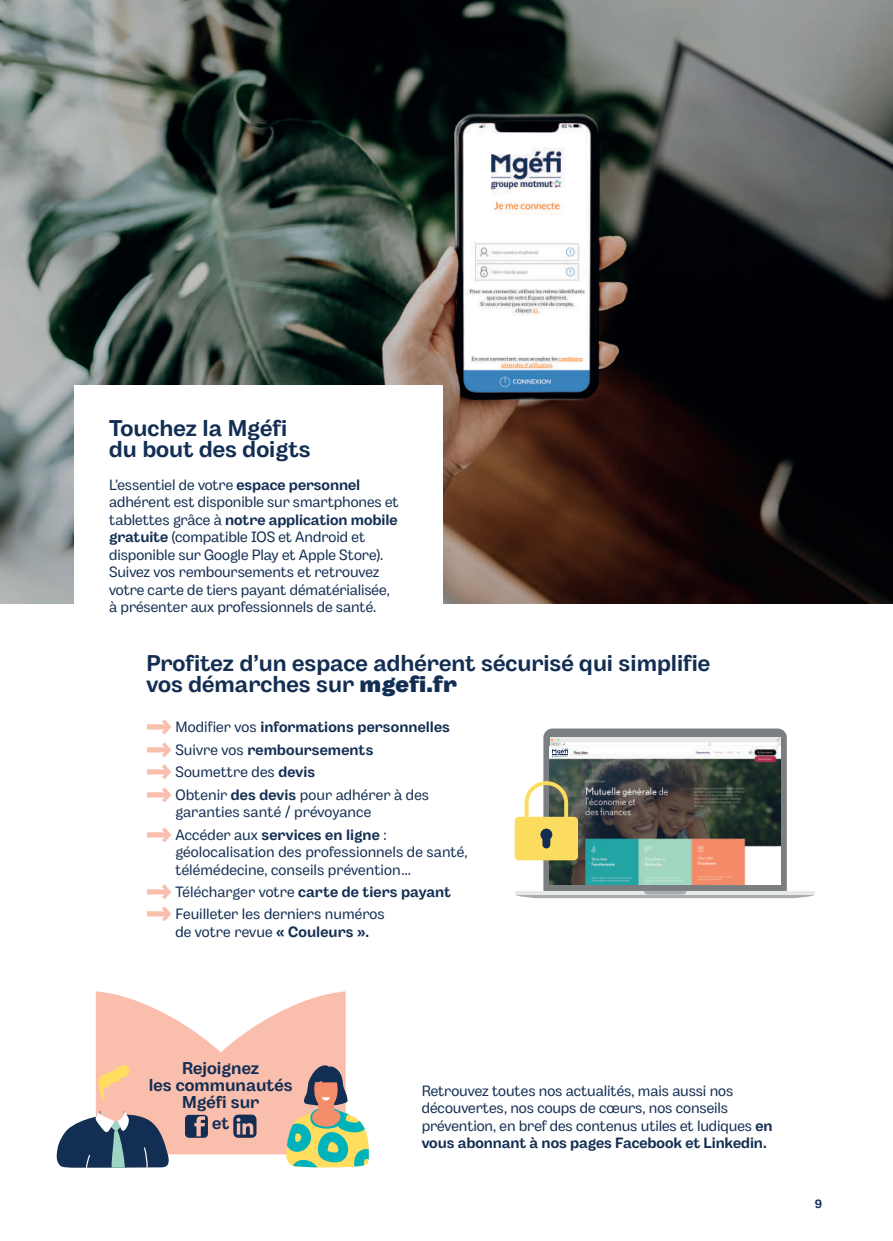
<style>
.page{position:relative;width:893px;height:1241px;background:#fff}
.page>*{position:absolute;margin:0;border:0;box-sizing:border-box;transform-origin:0 0}
.t1{font:700 22.75px/21px "Body Grotesque";color:#132e53}
.t2{font:700 17.15px/17.2px "Body Grotesque";color:#132e53;text-align:center}
.t3{font:14.88px/17.5px "Body Grotesque";letter-spacing:-.005em;color:#132e53}
.t4{font:700 14.88px "Body Grotesque";letter-spacing:.005em;color:#132e53}
.t5{font:700 12.25px "Body Grotesque";color:#132e53}
.s1{font-weight:700}
.s2{font-weight:800}
.s3{font-weight:800;font-size:33.43px;color:#fabead}
.s4{font-weight:400}
</style>
<div class="page">
<img style="left:0;top:0;width:893px;height:604px">
<div style="left:74px;top:385px;width:369px;height:269px;background:#fff"></div>
<svg style="left:56px;top:991px;width:313px;height:176px"></svg>
<svg style="left:515px;top:728px;width:300px;height:170px"></svg>
<h1 class="t1" style="left:109px;top:418px;width:203px">Touchez la Mgéfi du bout des doigts</h1>
<p class="t3" style="left:109px;top:476px;width:291px">L’essentiel de votre <span class="s1">espace personnel </span>adhérent est disponible sur smartphones et tablettes grâce à <span class="s1">notre application mobile gratuite</span> (compatible IOS et Android et disponible sur Google Play et Apple Store).<br>Suivez vos remboursements et retrouvez votre carte de tiers payant dématérialisée, à présenter aux professionnels de santé.</p>
<h1 class="t1" style="left:146px;top:653px;width:565px">Profitez d’un espace adhérent sécurisé qui simplifie vos démarches sur <span class="s2">mgefi.fr</span></h1>
<p class="t4" style="left:146px;top:717px;width:305px"><span class="s3">→</span> <span class="s4">Modifier vos</span> informations personnelles</p>
<p class="t4" style="left:146px;top:739px;width:229px"><span class="s3">→</span> <span class="s4">Suivre vos</span> remboursements</p>
<p class="t3" style="left:146px;top:763px;width:171px"><span class="s3">→</span> Soumettre des <span class="s1">devis</span></p>
<p class="t3" style="left:175px;top:785px;width:255px;text-indent:-29px"><span class="s3">→</span> Obtenir <span class="s1">des devis</span> pour adhérer à des garanties santé / prévoyance</p>
<p class="t3" style="left:175px;top:825px;width:294px;text-indent:-29px"><span class="s3">→</span> Accéder aux <span class="s1">services en ligne</span> : géolocalisation des professionnels de santé, télémédecine, conseils prévention…</p>
<p class="t4" style="left:146px;top:882px;width:306px"><span class="s3">→</span> <span class="s4">Télécharger votre</span> carte de tiers payant</p>
<p class="t3" style="left:175px;top:905px;width:211px;text-indent:-29px"><span class="s3">→</span> Feuilleter les derniers numéros de votre revue <span class="s1">« Couleurs ».</span></p>
<p class="t2" style="left:149px;top:1059px;width:145px">Rejoignez<br>les communautés<br>Mgéfi sur</p>
<p class="t2" style="left:212px;top:1114px;width:19px">et</p>
<p class="t3" style="left:422px;top:1081px;width:352px">Retrouvez toutes nos actualités, mais aussi nos découvertes, nos coups de cœurs, nos conseils prévention, en bref des contenus utiles et ludiques <span class="s1">en vous abonnant à nos pages Facebook et Linkedin.</span></p>
<p class="t5" style="left:815px;top:1195px;width:9px">9</p>
</div>
